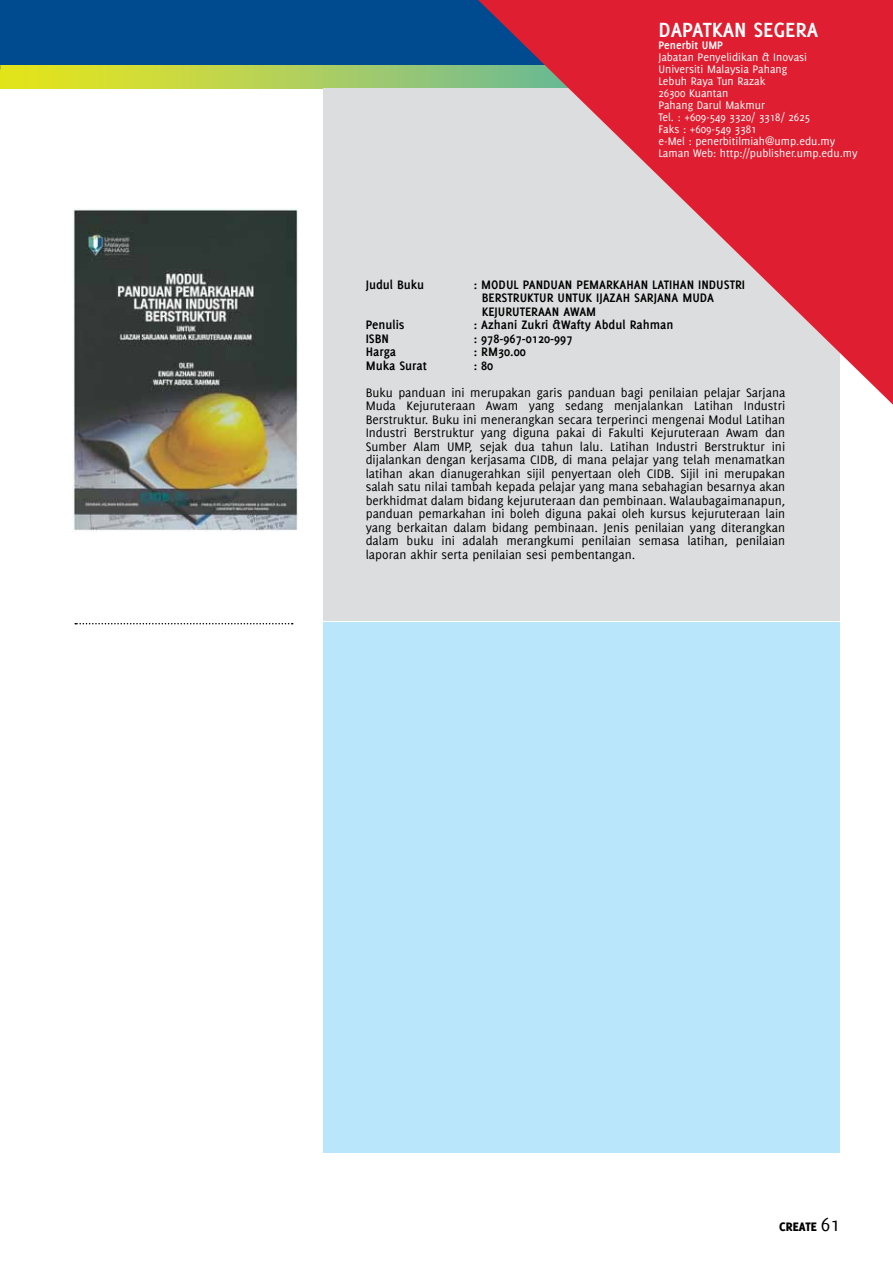
<style>
.page{position:relative;width:893px;height:1263px;background:#fff}
.page>*{position:absolute;margin:0;border:0;box-sizing:border-box;transform-origin:0 0}
.t1{font:700 22.5px "Delicious";color:#fff}
.t2{font:13.5px/13.5px "Delicious";color:#000;text-align:justify}
.t3{font:700 13.5px/13.5px "Delicious";color:#000}
.t4{font:800 13.5px "Delicious";color:#000}
.t5{font:12px/12px "Delicious";color:#fff}
.t6{font:700 12px "Delicious";color:#fff}
.s1{font-weight:400;font-size:21px}
</style>
<div class="page">
<div style="left:0;top:0;width:893px;height:69px;background:#004a8f"></div>
<svg style="left:1px;top:66px;width:477px;height:22px;background:#bad34e"></svg>
<svg style="left:0;top:66px;width:1px;height:22px"></svg>
<img style="left:73px;top:208px;width:226px;height:324px">
<div style="left:323px;top:622px;width:516px;height:531px;background:#b9e6fa"></div>
<div style="left:323px;top:88px;width:516px;height:533px;background:#dcddde"></div>
<svg style="left:75px;top:623px;width:218px;height:1px"></svg>
<svg style="left:478px;top:0;width:415px;height:405px"></svg>
<h1 class="t1" style="left:658px;top:16px;width:161px">DAPATKAN SEGERA</h1>
<p class="t6" style="left:658px;top:38px;width:66px">Penerbit UMP</p>
<p class="t5" style="left:658px;top:50px;width:201px">Jabatan Penyelidikan &amp; Inovasi<br>Universiti Malaysia Pahang<br>Lebuh Raya Tun Razak<br>26300 Kuantan<br>Pahang Darul Makmur<br>Tel. : +609-549 3320/ 3318/ 2625<br>Faks : +609-549 3381<br>e-Mel : penerbitilmiah@ump.edu.my<br>Laman Web: http://publisher.ump.edu.my</p>
<p class="t3" style="left:366px;top:277px;width:60px">Judul Buku</p>
<p class="t3" style="left:482px;top:277px;width:265px;text-indent:-8px">: MODUL PANDUAN PEMARKAHAN LATIHAN INDUSTRI<br>BERSTRUKTUR UNTUK IJAZAH SARJANA MUDA<br>KEJURUTERAAN AWAM</p>
<p class="t3" style="left:366px;top:318px;width:40px">Penulis</p>
<p class="t3" style="left:474px;top:318px;width:201px">: Azhani Zukri &amp;Wafty Abdul Rahman</p>
<p class="t3" style="left:366px;top:331px;width:25px">ISBN</p>
<p class="t3" style="left:474px;top:331px;width:100px">: 978-967-0120-997</p>
<p class="t3" style="left:366px;top:345px;width:32px">Harga</p>
<p class="t3" style="left:474px;top:345px;width:54px">: RM30.00</p>
<p class="t3" style="left:366px;top:358px;width:63px">Muka Surat</p>
<p class="t3" style="left:474px;top:358px;width:21px">: 80</p>
<p class="t2" style="left:366px;top:385px;width:421px">Buku panduan ini merupakan garis panduan bagi penilaian pelajar Sarjana Muda Kejuruteraan Awam yang sedang menjalankan Latihan Industri Berstruktur. Buku ini menerangkan secara terperinci mengenai Modul Latihan Industri Berstruktur yang diguna pakai di Fakulti Kejuruteraan Awam dan Sumber Alam UMP, sejak dua tahun lalu. Latihan Industri Berstruktur ini dijalankan dengan kerjasama CIDB, di mana pelajar yang telah menamatkan latihan akan dianugerahkan sijil penyertaan oleh CIDB. Sijil ini merupakan salah satu nilai tambah kepada pelajar yang mana sebahagian besarnya akan berkhidmat dalam bidang kejuruteraan dan pembinaan. Walaubagaimanapun, panduan pemarkahan ini boleh diguna pakai oleh kursus kejuruteraan lain yang berkaitan dalam bidang pembinaan. Jenis penilaian yang diterangkan dalam buku ini adalah merangkumi penilaian semasa latihan, penilaian laporan akhir serta penilaian sesi pembentangan.</p>
<p class="t4" style="left:779px;top:1218px;width:62px">CREATE <span class="s1">61</span></p>
</div>
